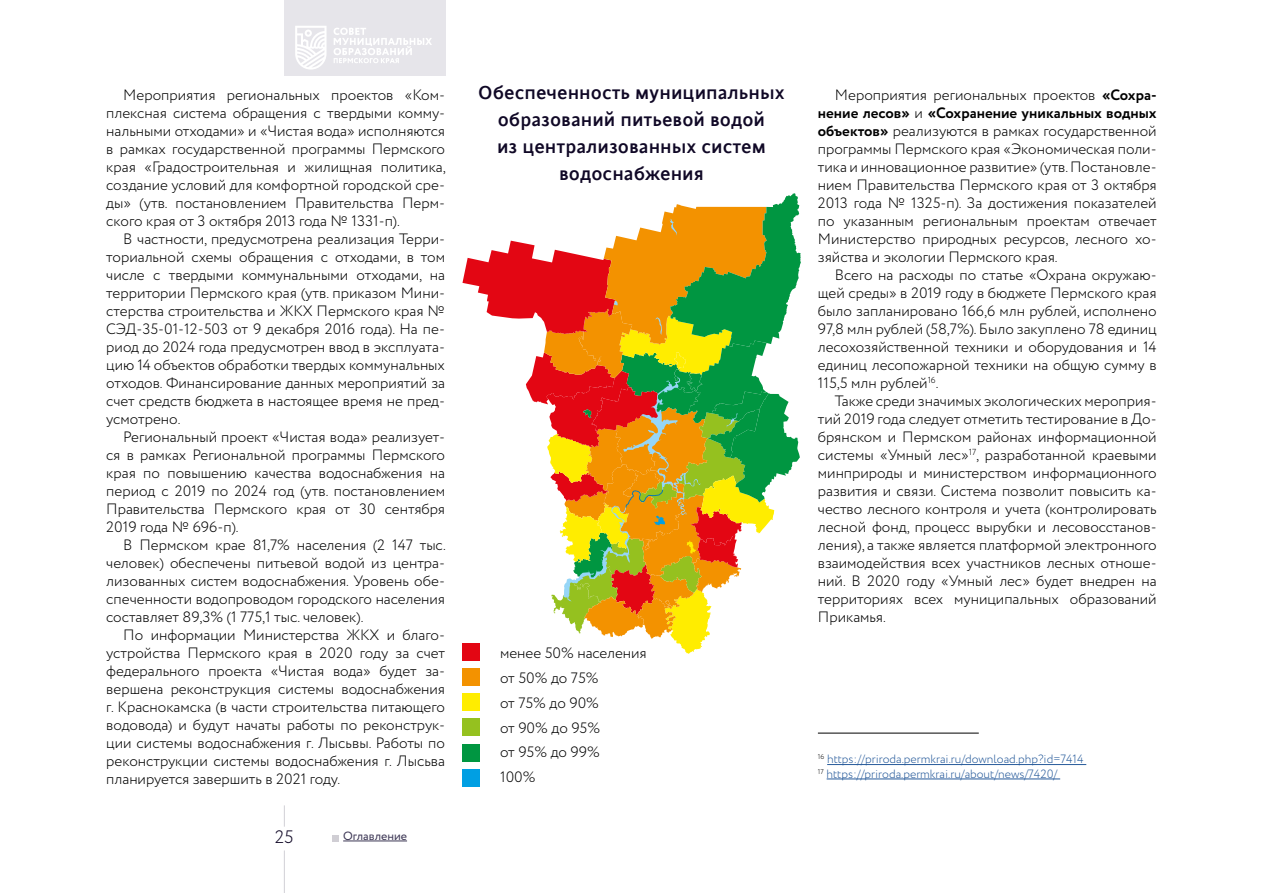
<style>
.page{position:relative;width:1263px;height:893px;background:#fff}
.page>*{position:absolute;margin:0;border:0;box-sizing:border-box;transform-origin:0 0}
.t1{font:500 21px/27px "Cinta";color:#100826;text-align:center}
.t2{font:300 18px "Circe";color:#100826}
.t3{font:300 15px/18px "Circe";color:#000;text-align:justify}
.t4{font:300 12px/14.4px "Circe";color:#275b9b}
.t5{font:12px "Circe";color:#3d3755}
.s1{font-weight:700}
</style>
<div class="page">
<svg style="left:284px;top:805px;width:1px;height:22px"></svg>
<hr style="left:284px;top:850px;width:1px;height:43px;background:#100826">
<hr style="left:343px;top:841px;width:64px;height:1px;background:#3d3755">
<svg style="left:333px;top:835px;width:6px;height:6px"></svg>
<div style="left:284px;top:0;width:161px;height:76px;background:#e6e5ea"></div>
<svg style="left:295px;top:26px;width:137px;height:44px"></svg>
<div style="left:462px;top:643px;width:18px;height:18px;background:#e30613"></div>
<div style="left:462px;top:769px;width:18px;height:17px;background:#009fe3"></div>
<div style="left:462px;top:744px;width:18px;height:17px;background:#009641"></div>
<div style="left:462px;top:719px;width:18px;height:17px;background:#95c11f"></div>
<div style="left:462px;top:694px;width:18px;height:17px;background:#ffed00"></div>
<div style="left:462px;top:669px;width:18px;height:17px;background:#f39200"></div>
<svg style="left:462px;top:193px;width:339px;height:461px"></svg>
<svg style="left:563px;top:219px;width:175px;height:382px;background:#c49025"></svg>
<hr style="left:827px;top:764px;width:259px;height:1px;background:#275b9b">
<hr style="left:827px;top:779px;width:233px;height:1px;background:#275b9b">
<hr style="left:818px;top:733px;width:161px;height:1px;background:#000">
<p class="t3" style="left:106px;top:87px;width:341px;text-indent:17px">Мероприятия региональных проектов «Ком&shy;плексная система обращения с твердыми комму&shy;нальными отходами» и «Чистая вода» исполняются в рамках государственной программы Пермского края «Градостроительная и жилищная политика, создание условий для комфортной городской сре&shy;ды» (утв. постановлением Правительства Перм&shy;ского края от 3 октября 2013 года № 1331-п).</p>
<p class="t3" style="left:106px;top:231px;width:340px;text-indent:17px">В частности, предусмотрена реализация Терри&shy;ториальной схемы обращения с отходами, в том числе с твердыми коммунальными отходами, на территории Пермского края (утв. приказом Мини&shy;стерства строительства и ЖКХ Пермского края № СЭД-35-01-12-503 от 9 декабря 2016 года). На пе&shy;риод до 2024 года предусмотрен ввод в эксплуата&shy;цию 14 объектов обработки твердых коммунальных отходов. Финансирование данных мероприятий за счет средств бюджета в настоящее время не пред&shy;усмотрено.</p>
<p class="t3" style="left:106px;top:429px;width:340px;text-indent:17px">Региональный проект «Чистая вода» реализует&shy;ся в рамках Региональной программы Пермского края по повышению качества водоснабжения на период с 2019 по 2024 год (утв. постановлением Правительства Пермского края от 30 сентября 2019 года № 696-п).</p>
<p class="t3" style="left:106px;top:537px;width:341px;text-indent:17px">В Пермском крае 81,7% населения (2 147 тыс. человек) обеспечены питьевой водой из центра&shy;лизованных систем водоснабжения. Уровень обе&shy;спеченности водопроводом городского населения составляет 89,3% (1 775,1 тыс. человек).</p>
<p class="t3" style="left:106px;top:627px;width:340px;text-indent:17px">По информации Министерства ЖКХ и благо&shy;устройства Пермского края в 2020 году за счет федерального проекта «Чистая вода» будет за&shy;вершена реконструкция системы водоснабжения г. Краснокамска (в части строительства питающего водовода) и будут начаты работы по реконструк&shy;ции системы водоснабжения г. Лысьвы. Работы по реконструкции системы водоснабжения г. Лысьва планируется завершить в 2021 году.</p>
<p class="t2" style="left:275px;top:825px;width:20px">25</p>
<p class="t5" style="left:343px;top:828px;width:65px">Оглавление</p>
<h1 class="t1" style="left:478px;top:79px;width:308px">Обеспеченность муниципальных образований питьевой водой<br>из централизованных систем водоснабжения</h1>
<p class="t3" style="left:500px;top:641px;width:148px;line-height:24.8px;text-align:left">менее 50% населения от 50% до 75%<br>от 75% до 90%<br>от 90% до 95%<br>от 95% до 99%<br>100%</p>
<p class="t3" style="left:818px;top:87px;width:340px;text-indent:17px">Мероприятия региональных проектов <span class="s1">«Сохра&shy;нение лесов»</span> и <span class="s1">«Сохранение уникальных водных объектов»</span> реализуются в рамках государственной программы Пермского края «Экономическая поли&shy;тика и инновационное развитие» (утв. Постановле&shy;нием Правительства Пермского края от 3 октября 2013 года № 1325-п). За достижения показателей по указанным региональным проектам отвечает Министерство природных ресурсов, лесного хо&shy;зяйства и экологии Пермского края.</p>
<p class="t3" style="left:818px;top:267px;width:340px;text-indent:17px">Всего на расходы по статье «Охрана окружаю&shy;щей среды» в 2019 году в бюджете Пермского края было запланировано 166,6 млн рублей, исполнено 97,8 млн рублей (58,7%). Было закуплено 78 единиц лесохозяйственной техники и оборудования и 14 единиц лесопожарной техники на общую сумму в 115,5 млн рублей<sup>16</sup>.</p>
<p class="t3" style="left:818px;top:393px;width:340px;text-indent:17px">Также среди значимых экологических мероприя&shy;тий 2019 года следует отметить тестирование в До&shy;брянском и Пермском районах информационной системы «Умный лес»<sup>17</sup>, разработанной краевыми минприроды и министерством информационного развития и связи. Система позволит повысить ка&shy;чество лесного контроля и учета (контролировать лесной фонд, процесс вырубки и лесовосстанов&shy;ления), а также является платформой электронного взаимодействия всех участников лесных отноше&shy;ний. В 2020 году «Умный лес» будет внедрен на территориях всех муниципальных образований Прикамья.</p>
<p class="t4" style="left:818px;top:752px;width:267px"><sup>16</sup> https://priroda.permkrai.ru/download.php?id=7414<br><sup>17</sup> https://priroda.permkrai.ru/about/news/7420/</p>
</div>
